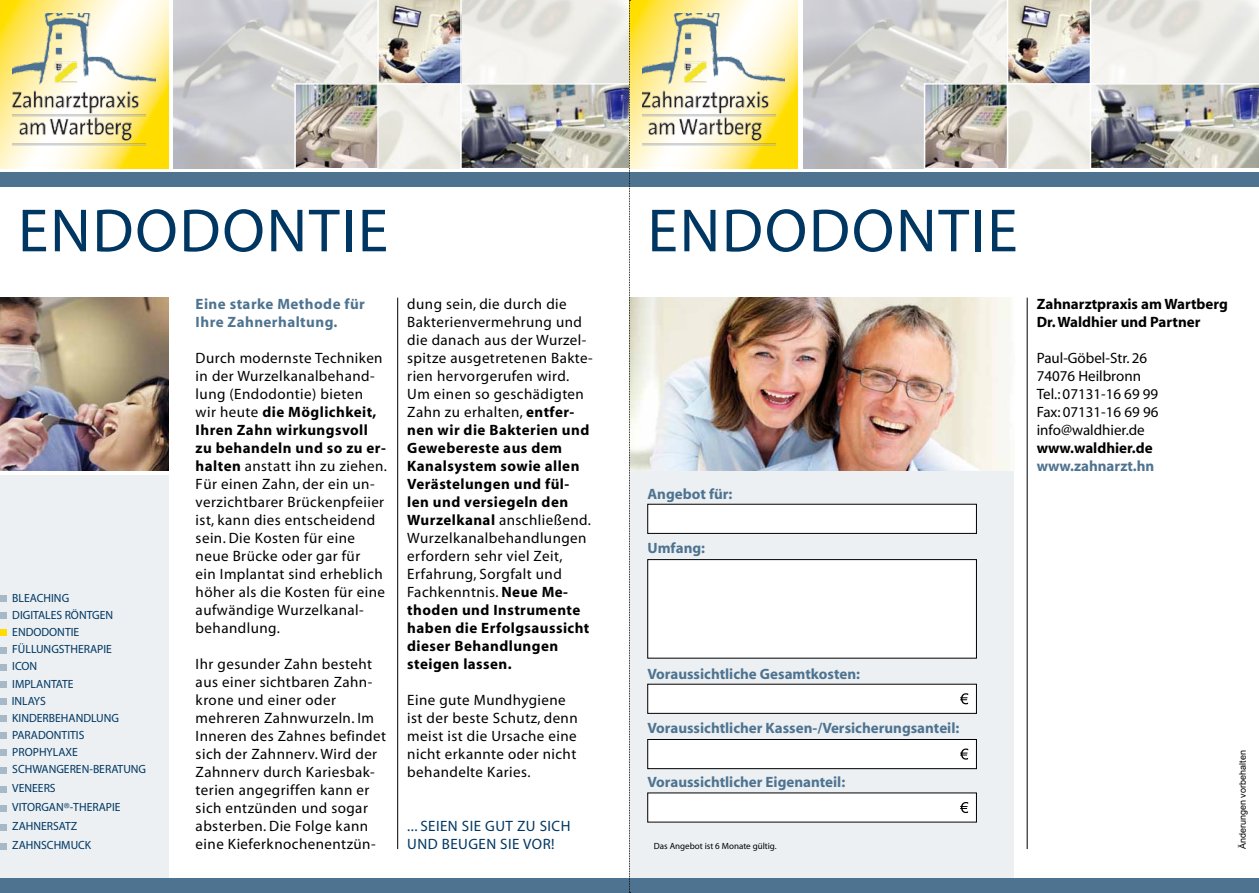
<style>
.page{position:relative;width:1259px;height:893px;background:#fff}
.page>*{position:absolute;margin:0;border:0;box-sizing:border-box;transform-origin:0 0}
.t1{font:61.5px "Myriad";letter-spacing:.03em;color:#003762}
.t2{font:15px/18px "Myriad";letter-spacing:.03em;color:#000}
.t3{font:700 15px "Myriad";color:#4e7390}
.t4{font:15px/18px "Myriad";color:#000}
.t5{font:700 15px/18px "Myriad";color:#000}
.t6{font:700 15px/18px "Myriad";letter-spacing:.03em;color:#4e7390}
.t7{font:15px/18px "Myriad";letter-spacing:.03em;color:#003762}
.t8{font:11.85px/17.1px "Myriad";color:#003762}
.t9{font:9px "Myriad";color:#000}
.t10{font:9px "Arial";color:#000}
.s1{font-weight:700}
</style>
<div class="page">
<div style="left:0;top:475px;width:168px;height:407px;background:#ecf0f3"></div>
<img style="left:174px;top:0;width:455px;height:168px">
<svg style="left:0;top:0;width:168px;height:168px;background:#feec86"></svg>
<img style="left:13px;top:13px;width:142px;height:136px">
<img style="left:463px;top:86px;width:166px;height:80px">
<div style="left:460px;top:83px;width:175px;height:86px;border:2px solid #fff"></div>
<img style="left:297px;top:86px;width:79px;height:80px">
<div style="left:294px;top:83px;width:85px;height:86px;border:2px solid #fff"></div>
<img style="left:377px;top:0;width:85px;height:85px">
<div style="left:0;top:879px;width:629px;height:14px;background:#4e7390"></div>
<div style="left:0;top:173px;width:629px;height:14px;background:#4e7390"></div>
<img style="left:0;top:298px;width:168px;height:173px">
<hr style="left:397px;top:298px;width:1px;height:551px;background:#000">
<img style="left:803px;top:0;width:203px;height:168px">
<img style="left:927px;top:86px;width:78px;height:80px">
<div style="left:924px;top:83px;width:84px;height:86px;border:2px solid #fff"></div>
<img style="left:1006px;top:0;width:253px;height:169px">
<div style="left:629px;top:390px;width:385px;height:503px;background:#ecf0f3"></div>
<svg style="left:630px;top:0;width:167px;height:168px;background:#feed87"></svg>
<img style="left:642px;top:13px;width:143px;height:136px">
<div style="left:629px;top:879px;width:630px;height:14px;background:#4e7390"></div>
<div style="left:629px;top:173px;width:630px;height:14px;background:#4e7390"></div>
<img style="left:630px;top:298px;width:384px;height:173px">
<hr style="left:1027px;top:298px;width:1px;height:551px;background:#000">
<div style="left:648px;top:504px;width:328px;height:29px;background:#fff"></div>
<div style="left:647px;top:504px;width:329px;height:30px;border:1px solid #000"></div>
<div style="left:648px;top:560px;width:328px;height:98px;background:#fff"></div>
<div style="left:647px;top:559px;width:329px;height:99px;border:1px solid #000"></div>
<div style="left:648px;top:793px;width:328px;height:29px;background:#fff"></div>
<svg style="left:960px;top:802px;width:8px;height:11px"></svg>
<div style="left:648px;top:739px;width:328px;height:30px;background:#fff"></div>
<div style="left:647px;top:739px;width:329px;height:30px;border:1px solid #000"></div>
<svg style="left:960px;top:748px;width:8px;height:12px"></svg>
<div style="left:648px;top:684px;width:328px;height:29px;background:#fff"></div>
<svg style="left:960px;top:693px;width:8px;height:11px"></svg>
<div style="left:0;top:595px;width:6px;height:7px;background:#a7b9c7"></div>
<svg style="left:0;top:613px;width:6px;height:6px"></svg>
<svg style="left:0;top:630px;width:6px;height:6px"></svg>
<svg style="left:0;top:647px;width:6px;height:6px"></svg>
<svg style="left:0;top:664px;width:6px;height:6px"></svg>
<svg style="left:0;top:681px;width:6px;height:6px"></svg>
<div style="left:0;top:698px;width:6px;height:7px;background:#a7b9c7"></div>
<div style="left:0;top:715px;width:6px;height:7px;background:#a7b9c7"></div>
<svg style="left:0;top:733px;width:6px;height:6px"></svg>
<svg style="left:0;top:750px;width:6px;height:6px"></svg>
<svg style="left:0;top:767px;width:6px;height:6px"></svg>
<svg style="left:0;top:786px;width:6px;height:6px"></svg>
<svg style="left:0;top:805px;width:6px;height:6px"></svg>
<svg style="left:0;top:824px;width:6px;height:6px"></svg>
<svg style="left:0;top:843px;width:6px;height:6px"></svg>
<svg style="left:629px;top:0;width:1px;height:893px"></svg>
<h1 class="t1" style="left:18px;top:200px;width:371px">ENDODONTIE</h1>
<h1 class="t1" style="left:647px;top:200px;width:371px">ENDODONTIE</h1>
<p class="t8" style="left:12px;top:590px;width:136px">BLEACHING<br>DIGITALES RÖNTGEN<br>ENDODONTIE<br>FÜLLUNGSTHERAPIE<br>ICON<br>IMPLANTATE<br>INLAYS<br>KINDERBEHANDLUNG<br>PARADONTITIS<br>PROPHYLAXE<br>SCHWANGEREN-BERATUNG</p>
<p class="t8" style="left:12px;top:779px;width:110px;line-height:19px">VENEERS<br>VITORGAN®-THERAPIE<br>ZAHNERSATZ<br>ZAHNSCHMUCK</p>
<p class="t6" style="left:196px;top:295px;width:171px">Eine starke Methode für<br>Ihre Zahnerhaltung.</p>
<p class="t2" style="left:196px;top:350px;width:193px">Durch modernste Techniken in der Wurzelkanalbehand&shy;lung (Endodontie) bieten wir heute <span class="s1">die Möglichkeit,<br>Ihren Zahn wirkungsvoll zu behandeln und so zu er&shy;halten</span> anstatt ihn zu ziehen.<br>Für einen Zahn, der ein un&shy;verzichtbarer Brückenpfeiier ist, kann dies entscheidend sein. Die Kosten für eine neue Brücke oder gar für<br>ein Implantat sind erheblich höher als die Kosten für eine aufwändige Wurzelkanal&shy;behandlung.</p>
<p class="t2" style="left:196px;top:656px;width:192px">Ihr gesunder Zahn besteht aus einer sichtbaren Zahn&shy;krone und einer oder mehreren Zahnwurzeln. Im<br>Inneren des Zahnes befindet sich der Zahnnerv. Wird der<br>Zahnnerv durch Kariesbak&shy;terien angegriffen kann er sich entzünden und sogar absterben. Die Folge kann eine Kieferknochenentzün-</p>
<p class="t2" style="left:407px;top:296px;width:187px">dung sein, die durch die<br>Bakterienvermehrung und die danach aus der Wurzel&shy;spitze ausgetretenen Bakte&shy;rien hervorgerufen wird.<br>Um einen so geschädigten<br>Zahn zu erhalten, <span class="s1">entfer&shy;nen wir die Bakterien und<br>Gewebereste aus dem<br>Kanalsystem sowie allen<br>Verästelungen und fül&shy;len und versiegeln den<br>Wurzelkanal</span> anschließend.<br>Wurzelkanalbehandlungen erfordern sehr viel Zeit,<br>Erfahrung, Sorgfalt und<br>Fachkenntnis. <span class="s1">Neue Me&shy;thoden und Instrumente haben die Erfolgsaussicht dieser Behandlungen steigen lassen.</span></p>
<p class="t2" style="left:407px;top:692px;width:172px">Eine gute Mundhygiene ist der beste Schutz, denn meist ist die Ursache eine nicht erkannte oder nicht behandelte Karies.</p>
<p class="t7" style="left:407px;top:818px;width:165px">... SEIEN SIE GUT ZU SICH<br>UND BEUGEN SIE VOR!</p>
<p class="t3" style="left:647px;top:486px;width:86px">Angebot für:</p>
<p class="t3" style="left:647px;top:540px;width:59px">Umfang:</p>
<p class="t3" style="left:647px;top:666px;width:214px">Voraussichtliche Gesamtkosten:</p>
<p class="t3" style="left:647px;top:720px;width:313px">Voraussichtlicher Kassen-/Versicherungsanteil:</p>
<p class="t3" style="left:647px;top:774px;width:199px">Voraussichtlicher Eigenanteil:</p>
<p class="t9" style="left:654px;top:841px;width:124px">Das Angebot ist 6 Monate gültig.</p>
<p class="t5" style="left:1036px;top:295px;width:193px">Zahnarztpraxis am Wartberg<br>Dr. Waldhier und Partner</p>
<p class="t4" style="left:1036px;top:350px;width:123px">Paul-Göbel-Str. 26<br>74076 Heilbronn<br>Tel.: 07131-16 69 99<br>Fax: 07131-16 69 96 info@waldhier.de</p>
<p class="t5" style="left:1036px;top:439px;width:117px">www.waldhier.de</p>
<p class="t3" style="left:1036px;top:458px;width:119px">www.zahnarzt.hn</p>
<p class="t10" style="left:1236px;top:849px;width:100px;rotate:-90deg">Änderungen vorbehalten</p>
</div>
